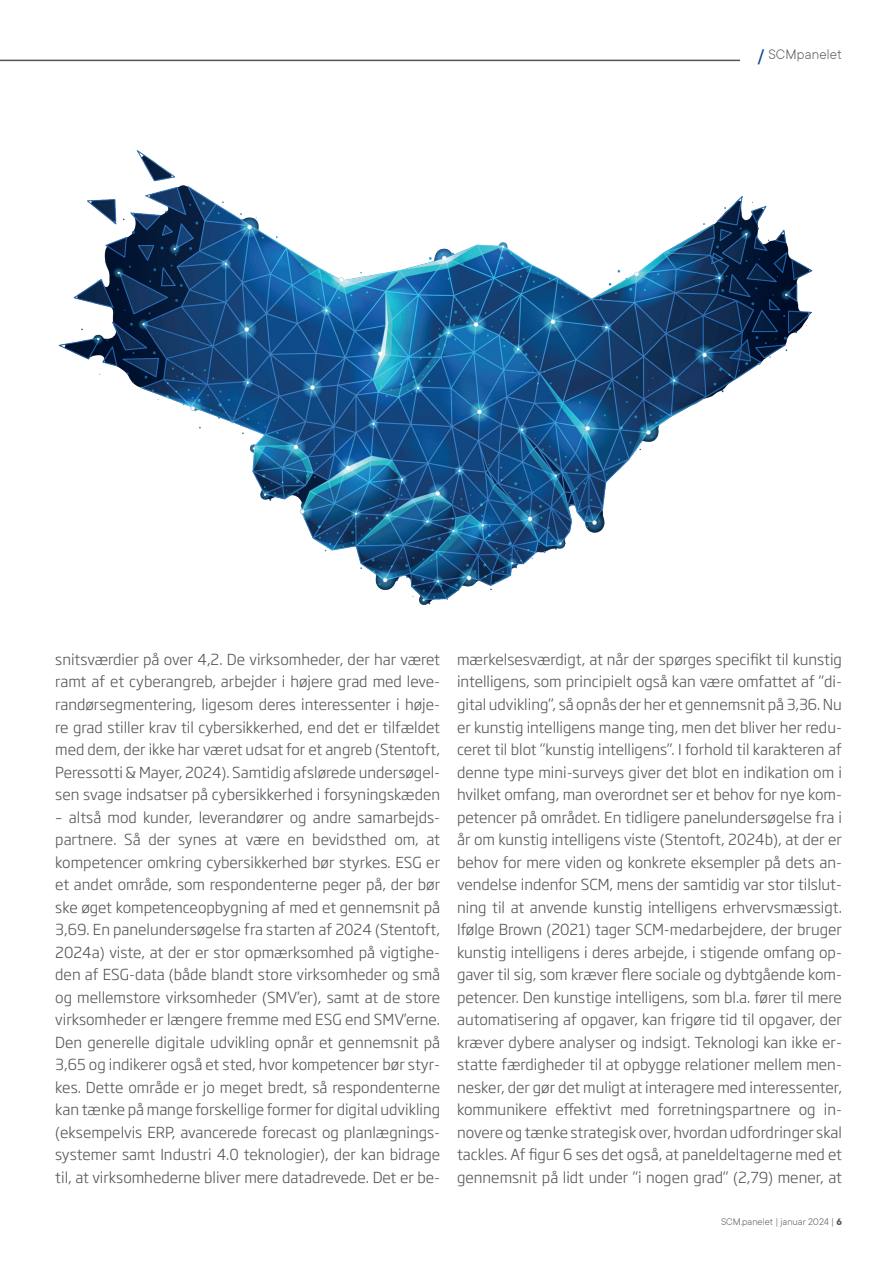
<style>
.page{position:relative;width:893px;height:1263px;background:#fff}
.page>*{position:absolute;margin:0;border:0;box-sizing:border-box;transform-origin:0 0}
.t1{font:300 15px/22.5px "Soho Gothic Pro";color:#515458;text-align:justify}
.t2{font:300 15px "TT Commons";letter-spacing:.01em;color:#515458}
.t3{font:300 10.5px "TT Commons";color:#515458}
.s1{font-weight:500;font-size:18.75px;color:#0a4d8b}
.s2{font-weight:700}
</style>
<div class="page">
<hr style="left:0;top:60px;width:842px;height:1px;background:#515458">
<div style="left:740px;top:46px;width:102px;height:19px;background:#fff"></div>
<img style="left:58px;top:150px;width:755px;height:456px">
<div style="left:361px;top:102px;width:193px;height:113px;background:#fff"></div>
<p class="t2" style="left:758px;top:46px;width:86px"><span class="s1">/</span> SCMpanelet</p>
<p class="t1" style="left:55px;top:647px;width:386px">snitsværdier på over 4,2. De virksomheder, der har været ramt af et cyberangreb, arbejder i højere grad med leve&shy;randørsegmentering, ligesom deres interessenter i høje&shy;re grad stiller krav til cybersikkerhed, end det er tilfældet med dem, der ikke har været udsat for et angreb (Stentoft, Peressotti &amp; Mayer, 2024). Samtidig afslørede undersøgel&shy;sen svage indsatser på cybersikkerhed i forsyningskæden</p>
<p class="t1" style="left:55px;top:805px;width:386px">– altså mod kunder, leverandører og andre samarbejds&shy;partnere. Så der synes at være en bevidsthed om, at kompetencer omkring cybersikkerhed bør styrkes. ESG er et andet område, som respondenterne peger på, der bør ske øget kompetenceopbygning af med et gennemsnit på 3,69. En panelundersøgelse fra starten af 2024 (Stentoft, 2024a) viste, at der er stor opmærksomhed på vigtighe&shy;den af ESG-data (både blandt store virksomheder og små og mellemstore virksomheder (SMV’er), samt at de store virksomheder er længere fremme med ESG end SMV’erne.<br>Den generelle digitale udvikling opnår et gennemsnit på 3,65 og indikerer også et sted, hvor kompetencer bør styr&shy;kes. Dette område er jo meget bredt, så respondenterne kan tænke på mange forskellige former for digital udvikling (eksempelvis ERP, avancerede forecast og planlægnings&shy;systemer samt Industri 4.0 teknologier), der kan bidrage til, at virksomhederne bliver mere datadrevede. Det er be-</p>
<p class="t1" style="left:457px;top:647px;width:386px">mærkelsesværdigt, at når der spørges specifikt til kunstig intelligens, som principielt også kan være omfattet af ”di&shy;gital udvikling”, så opnås der her et gennemsnit på 3,36. Nu er kunstig intelligens mange ting, men det bliver her redu&shy;ceret til blot ”kunstig intelligens”. I forhold til karakteren af denne type mini-surveys giver det blot en indikation om i hvilket omfang, man overordnet ser et behov for nye kom&shy;petencer på området. En tidligere panelundersøgelse fra i år om kunstig intelligens viste (Stentoft, 2024b), at der er behov for mere viden og konkrete eksempler på dets an&shy;vendelse indenfor SCM, mens der samtidig var stor tilslut&shy;ning til at anvende kunstig intelligens erhvervsmæssigt.<br>Ifølge Brown (2021) tager SCM-medarbejdere, der bruger kunstig intelligens i deres arbejde, i stigende omfang op&shy;gaver til sig, som kræver flere sociale og dybtgående kom&shy;petencer. Den kunstige intelligens, som bl.a. fører til mere automatisering af opgaver, kan frigøre tid til opgaver, der kræver dybere analyser og indsigt. Teknologi kan ikke er&shy;statte færdigheder til at opbygge relationer mellem men&shy;nesker, der gør det muligt at interagere med interessenter, kommunikere effektivt med forretningspartnere og in&shy;novere og tænke strategisk over, hvordan udfordringer skal tackles. Af figur 6 ses det også, at paneldeltagerne med et gennemsnit på lidt under ”i nogen grad” (2,79) mener, at</p>
<p class="t3" style="left:721px;top:1216px;width:122px">SCM.panelet | januar 2024 | <span class="s2">6</span></p>
</div>
